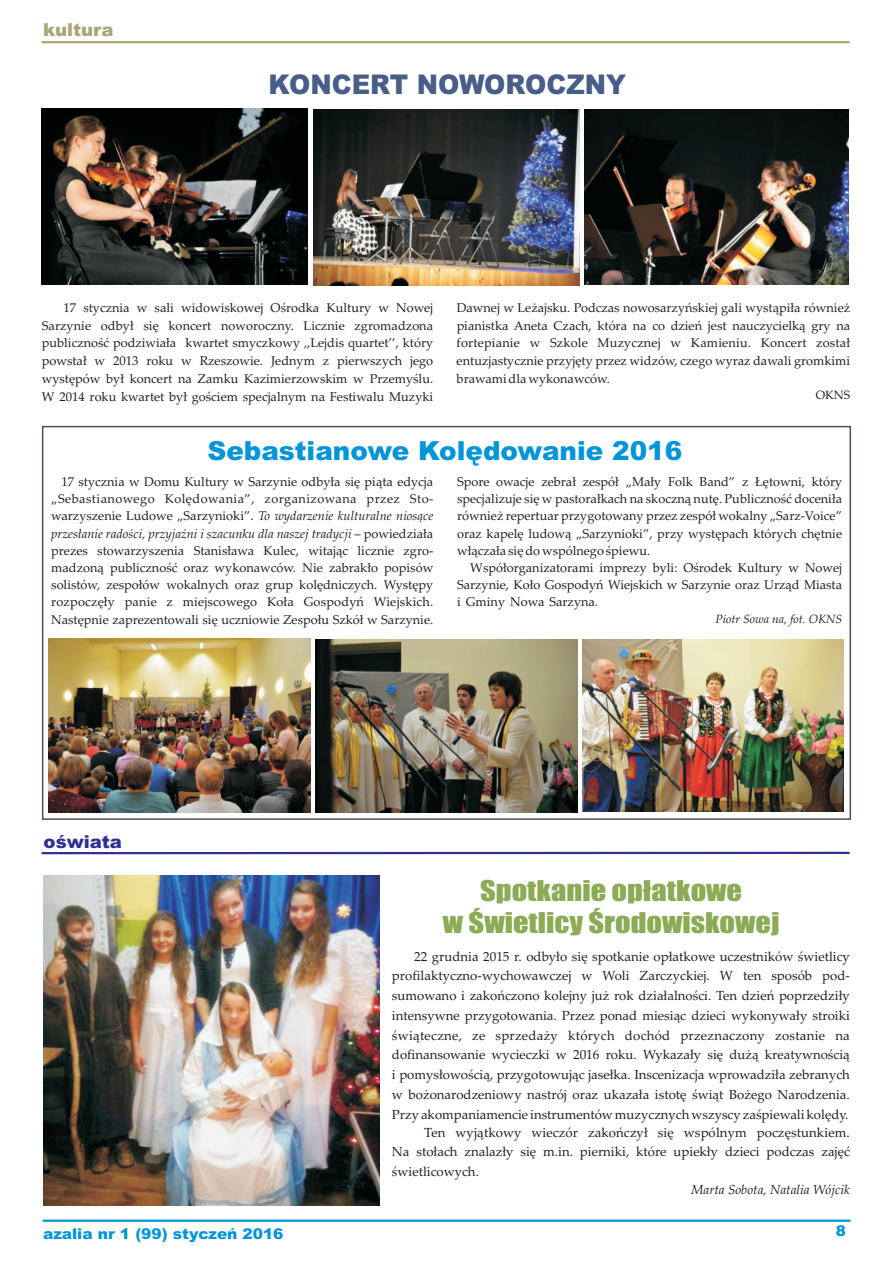
<style>
.page{position:relative;width:893px;height:1263px;background:#fff}
.page>*{position:absolute;margin:0;border:0;box-sizing:border-box;transform-origin:0 0}
.t1{font:900 27.15px "Arial";color:#485e88;scale:.94 1}
.t2{font:26.4px/32.1px "Impact";color:#8cab56;text-align:center;scale:1.15 1}
.t3{font:900 26.25px "Arial";color:#0095d9}
.t4{font:900 17.85px "Arial";color:#2e3092}
.t5{font:900 17.85px "Arial";letter-spacing:-.005em;color:#a9a575}
.t6{font:900 14.85px "Arial";color:#0095d9;scale:1.04 1}
.t7{font:900 14.85px "Arial";color:#0095d9}
.t8{font:13.2px/19.8px "Palatino Linotype";color:#231f20;text-align:justify}
.t9{font:italic 13.2px "Palatino Linotype";color:#231f20}
.t10{font:12.75px "Palatino Linotype";color:#231f20}
.t11{font:italic 12.75px "Palatino Linotype";color:#231f20}
.t12{font:12.75px "Palatino Linotype";letter-spacing:.035em;color:#231f20}
.t13{font:italic 12px "Palatino Linotype";color:#231f20}
.t14{font:12px "Palatino Linotype";color:#231f20}
.s1{font-style:italic}
.s2{font-style:normal}
</style>
<div class="page">
<svg style="left:41px;top:851px;width:809px;height:4px"></svg>
<hr style="left:42px;top:41px;width:808px;height:2px;background:#a9a575">
<hr style="left:43px;top:1219px;width:807px;height:3px;background:#0095d9">
<img style="left:42px;top:109px;width:265px;height:176px">
<img style="left:314px;top:109px;width:265px;height:176px">
<img style="left:585px;top:109px;width:264px;height:175px">
<img style="left:49px;top:639px;width:262px;height:173px">
<img style="left:316px;top:639px;width:262px;height:173px">
<img style="left:582px;top:639px;width:261px;height:173px">
<img style="left:43px;top:875px;width:336px;height:330px">
<h3 class="t5" style="left:43px;top:23px;width:72px">kultura</h3>
<h1 class="t1" style="left:269px;top:75px;width:382px">KONCERT NOWOROCZNY</h1>
<p class="t10" style="left:63px;top:303px;width:371px">17 stycznia w sali widowiskowej Oœrodka Kultury w Nowej</p>
<p class="t10" style="left:457px;top:303px;width:395px">Dawnej w Le¿ajsku. Podczas nowosarzyñskiej gali wyst¹pi³a równie¿</p>
<p class="t10" style="left:42px;top:320px;width:393px">Sarzynie odby³ siê koncert noworoczny. Licznie zgromadzona</p>
<p class="t10" style="left:457px;top:320px;width:395px">pianistka Aneta Czach, która na co dzieñ jest nauczycielk¹ gry na</p>
<p class="t10" style="left:42px;top:338px;width:393px">publicznoœæ podziwia³a kwartet smyczkowy ,,Lejdis quartet’’, który</p>
<p class="t10" style="left:457px;top:338px;width:395px">fortepianie w Szkole Muzycznej w Kamieniu. Koncert zosta³</p>
<p class="t10" style="left:42px;top:356px;width:393px">powsta³ w 2013 roku w Rzeszowie. Jednym z pierwszych jego</p>
<p class="t10" style="left:457px;top:356px;width:395px">entuzjastycznie przyjêty przez widzów, czego wyraz dawali gromkimi</p>
<p class="t10" style="left:42px;top:373px;width:393px">wystêpów by³ koncert na Zamku Kazimierzowskim w Przemyœlu.</p>
<p class="t10" style="left:457px;top:373px;width:155px">brawami dla wykonawców.</p>
<p class="t10" style="left:42px;top:391px;width:393px">W 2014 roku kwartet by³ goœciem specjalnym na Festiwalu Muzyki</p>
<p class="t14" style="left:816px;top:390px;width:36px">OKNS</p>
<h3 class="t3" style="left:208px;top:441px;width:476px">Sebastianowe Kolêdowanie 2016</h3>
<p class="t10" style="left:61px;top:477px;width:373px">17 stycznia w Domu Kultury w Sarzynie odby³a siê pi¹ta edycja</p>
<p class="t10" style="left:457px;top:477px;width:386px">Spore owacje zebra³ zespó³ „Ma³y Folk Band” z £êtowni, który</p>
<p class="t12" style="left:51px;top:494px;width:383px">„Sebastianowego Kolêdowania”, zorganizowana przez Sto-</p>
<p class="t10" style="left:457px;top:494px;width:386px">specjalizuje siê w pastora³kach na skoczn¹ nutê. Publicznoœæ doceni³a</p>
<p class="t10" style="left:51px;top:511px;width:383px">warzyszenie Ludowe „Sarzynioki”. <span class="s1">To wydarzenie kulturalne nios¹ce</span></p>
<p class="t10" style="left:457px;top:511px;width:386px">równie¿ repertuar przygotowany przez zespó³ wokalny „Sarz-Voice”</p>
<p class="t11" style="left:51px;top:528px;width:383px">przes³anie radoœci, przyjaŸni i szacunku dla naszej tradycji <span class="s2">– powiedzia³a</span></p>
<p class="t10" style="left:457px;top:528px;width:386px">oraz kapelê ludow¹ „Sarzynioki”, przy wystêpach których chêtnie</p>
<p class="t10" style="left:51px;top:545px;width:383px">prezes stowarzyszenia Stanis³awa Kulec, witaj¹c licznie zgro-</p>
<p class="t10" style="left:457px;top:545px;width:195px">w³¹cza³a siê do wspólnego œpiewu.</p>
<p class="t10" style="left:51px;top:563px;width:384px">madzon¹ publicznoœæ oraz wykonawców. Nie zabrak³o popisów</p>
<p class="t10" style="left:470px;top:563px;width:373px">Wspó³organizatorami imprezy byli: Oœrodek Kultury w Nowej</p>
<p class="t10" style="left:51px;top:580px;width:383px">solistów, zespo³ów wokalnych oraz grup kolêdniczych. Wystêpy</p>
<p class="t10" style="left:457px;top:580px;width:386px">Sarzynie, Ko³o Gospodyñ Wiejskich w Sarzynie oraz Urz¹d Miasta</p>
<p class="t10" style="left:51px;top:597px;width:383px">rozpoczê³y panie z miejscowego Ko³a Gospodyñ Wiejskich.</p>
<p class="t10" style="left:457px;top:597px;width:142px">i Gminy Nowa Sarzyna.</p>
<p class="t10" style="left:51px;top:614px;width:383px">Nastêpnie zaprezentowali siê uczniowie Zespo³u Szkó³ w Sarzynie.</p>
<p class="t13" style="left:715px;top:614px;width:128px">Piotr Sowa na, fot. OKNS</p>
<h3 class="t4" style="left:44px;top:835px;width:80px">oœwiata</h3>
<p class="t6" style="left:43px;top:1229px;width:233px">azalia nr 1 (99) styczeñ 2016</p>
<h2 class="t2" style="left:443px;top:876px;width:294px">Spotkanie op³atkowe<br>w Œwietlicy Œrodowiskowej</h2>
<p class="t8" style="left:392px;top:948px;width:459px;text-indent:22px">22 grudnia 2015 r. odby³o siê spotkanie op³atkowe uczestników œwietlicy profilaktyczno-wychowawczej w Woli Zarczyckiej. W ten sposób pod&shy;sumowano i zakoñczono kolejny ju¿ rok dzia³alnoœci. Ten dzieñ poprzedzi³y intensywne przygotowania. Przez ponad miesi¹c dzieci wykonywa³y stroiki œwi¹teczne, ze sprzeda¿y których dochód przeznaczony zostanie na dofinansowanie wycieczki w 2016 roku. Wykaza³y siê du¿¹ kreatywnoœci¹ i pomys³owoœci¹, przygotowuj¹c jase³ka. Inscenizacja wprowadzi³a zebranych w bo¿onarodzeniowy nastrój oraz ukaza³a istotê œwi¹t Bo¿ego Narodzenia.<br>Przy akompaniamencie instrumentów muzycznych wszyscy zaœpiewali kolêdy.</p>
<p class="t8" style="left:392px;top:1124px;width:459px;text-indent:32px">Ten wyj¹tkowy wieczór zakoñczy³ siê wspólnym poczêstunkiem.<br>Na sto³ach znalaz³y siê m.in. pierniki, które upiek³y dzieci podczas zajêæ œwietlicowych.</p>
<p class="t9" style="left:691px;top:1184px;width:160px">Marta Sobota, Natalia Wójcik</p>
<p class="t7" style="left:836px;top:1226px;width:12px">8</p>
</div>
